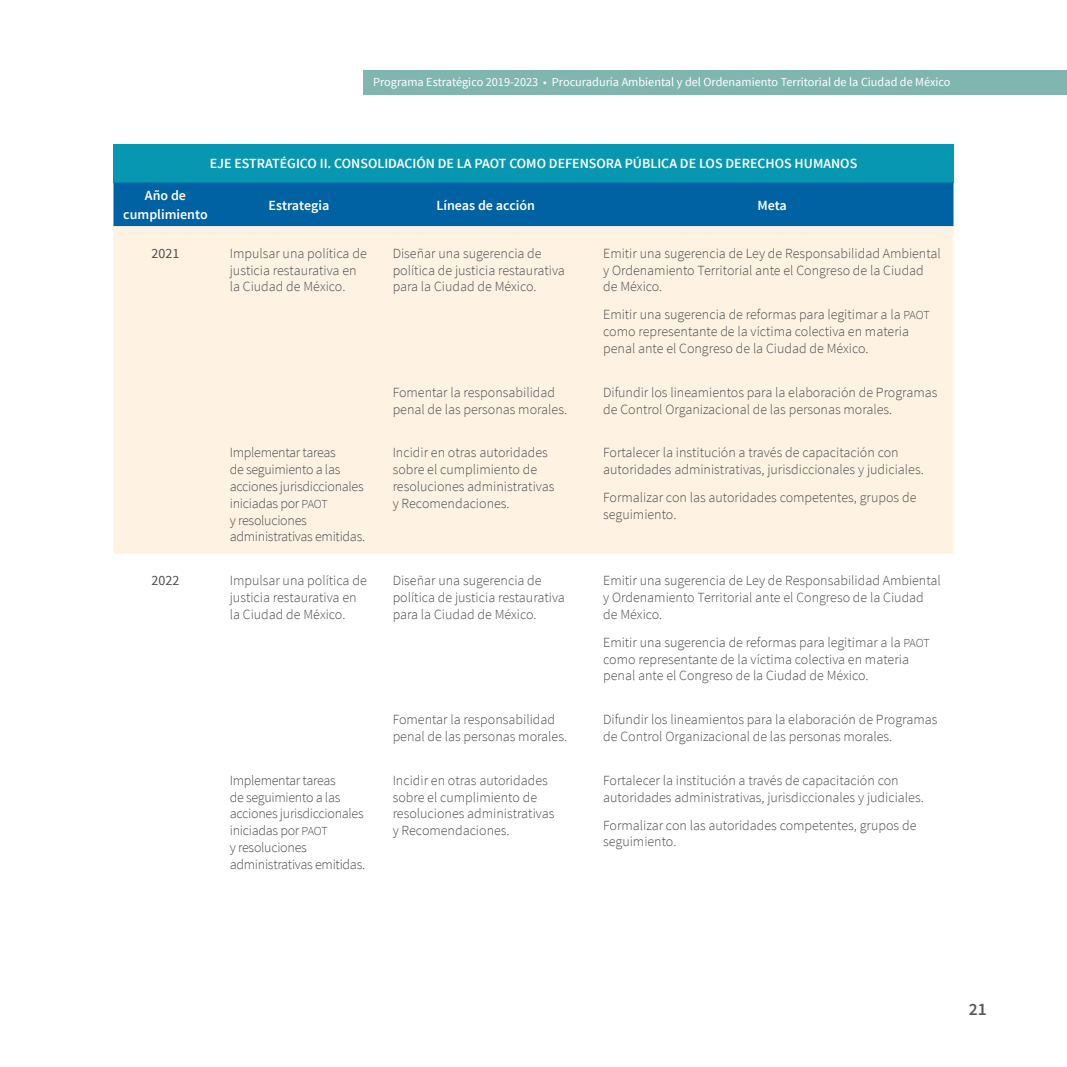
<style>
.page{position:relative;width:1067px;height:1067px;background:#fff}
.page>*{position:absolute;margin:0;border:0;box-sizing:border-box;transform-origin:0 0}
.t1{font:600 17.5px "Source Sans Pro";color:#57585a}
.t2{font:300 14px/16.8px "Source Sans Pro";color:#4b4c4d}
.t3{font:300 14px/16.8px "Source Sans Pro";letter-spacing:-.02em;color:#4b4c4d}
.t4{font:600 14px/19.2px "Source Sans Pro";color:#fff;text-align:center}
.t5{font:14px "Source Sans Pro";color:#4b4c4d}
.t6{font:12.25px "Source Sans Pro";color:#fff}
.s1{font-size:12.25px}
</style>
<div class="page">
<div style="left:363px;top:70px;width:704px;height:24px;background:#81b6b0"></div>
<div style="left:113px;top:144px;width:840px;height:38px;background:#0797b1"></div>
<div style="left:113px;top:182px;width:840px;height:44px;background:#0062a3"></div>
<div style="left:113px;top:226px;width:840px;height:327px;background:#fef3e3"></div>
<p class="t6" style="left:366px;top:70px;width:519px">Programa de trabajo • Procuraduría Ambiental y del Ordenamiento Territorial de la Ciudad de México</p>
<p class="t6" style="left:373px;top:74px;width:579px">Programa Estratégico 2019-2023 • Procuraduría Ambiental y del Ordenamiento Territorial de la Ciudad de México</p>
<p class="t4" style="left:210px;top:154px;width:649px">EJE ESTRATÉGICO II. CONSOLIDACIÓN DE LA PAOT COMO DEFENSORA PÚBLICA DE LOS DERECHOS HUMANOS</p>
<p class="t4" style="left:123px;top:186px;width:86px">Año de cumplimiento</p>
<p class="t4" style="left:268px;top:196px;width:62px">Estrategia</p>
<p class="t4" style="left:436px;top:196px;width:100px">Líneas de acción</p>
<p class="t4" style="left:757px;top:196px;width:31px">Meta</p>
<p class="t5" style="left:152px;top:244px;width:29px">2021</p>
<p class="t2" style="left:230px;top:245px;width:138px">Impulsar una política de justicia restaurativa en la Ciudad de México.</p>
<p class="t2" style="left:393px;top:245px;width:174px">Diseñar una sugerencia de política de justicia restaurativa para la Ciudad de México.</p>
<p class="t2" style="left:603px;top:245px;width:339px">Emitir una sugerencia de Ley de Responsabilidad Ambiental y Ordenamiento Territorial ante el Congreso de la Ciudad de México.</p>
<p class="t2" style="left:603px;top:306px;width:328px">Emitir una sugerencia de reformas para legitimar a la <span class="s1">PAOT </span>como representante de la víctima colectiva en materia penal ante el Congreso de la Ciudad de México.</p>
<p class="t2" style="left:393px;top:384px;width:174px">Fomentar la responsabilidad penal de las personas morales.</p>
<p class="t2" style="left:603px;top:384px;width:336px">Difundir los lineamientos para la elaboración de Programas de Control Organizacional de las personas morales.</p>
<p class="t3" style="left:230px;top:444px;width:135px">Implementar tareas<br>de seguimiento a las acciones jurisdiccionales iniciadas por <span class="s1">PAOT<br></span>y resoluciones administrativas emitidas.</p>
<p class="t2" style="left:393px;top:444px;width:163px">Incidir en otras autoridades sobre el cumplimiento de resoluciones administrativas y Recomendaciones.</p>
<p class="t2" style="left:603px;top:444px;width:320px">Fortalecer la institución a través de capacitación con autoridades administrativas, jurisdiccionales y judiciales.</p>
<p class="t2" style="left:603px;top:489px;width:315px">Formalizar con las autoridades competentes, grupos de seguimiento.</p>
<p class="t5" style="left:152px;top:572px;width:29px">2022</p>
<p class="t2" style="left:230px;top:572px;width:138px">Impulsar una política de justicia restaurativa en la Ciudad de México.</p>
<p class="t2" style="left:393px;top:572px;width:174px">Diseñar una sugerencia de política de justicia restaurativa para la Ciudad de México.</p>
<p class="t2" style="left:603px;top:572px;width:339px">Emitir una sugerencia de Ley de Responsabilidad Ambiental y Ordenamiento Territorial ante el Congreso de la Ciudad de México.</p>
<p class="t2" style="left:603px;top:634px;width:328px">Emitir una sugerencia de reformas para legitimar a la <span class="s1">PAOT </span>como representante de la víctima colectiva en materia penal ante el Congreso de la Ciudad de México.</p>
<p class="t2" style="left:393px;top:711px;width:174px">Fomentar la responsabilidad penal de las personas morales.</p>
<p class="t2" style="left:603px;top:711px;width:336px">Difundir los lineamientos para la elaboración de Programas de Control Organizacional de las personas morales.</p>
<p class="t3" style="left:230px;top:771px;width:135px">Implementar tareas<br>de seguimiento a las acciones jurisdiccionales iniciadas por <span class="s1">PAOT<br></span>y resoluciones administrativas emitidas.</p>
<p class="t2" style="left:393px;top:771px;width:163px">Incidir en otras autoridades sobre el cumplimiento de resoluciones administrativas y Recomendaciones.</p>
<p class="t2" style="left:603px;top:771px;width:320px">Fortalecer la institución a través de capacitación con autoridades administrativas, jurisdiccionales y judiciales.</p>
<p class="t2" style="left:603px;top:816px;width:315px">Formalizar con las autoridades competentes, grupos de seguimiento.</p>
<p class="t1" style="left:968px;top:998px;width:19px">21</p>
</div>
